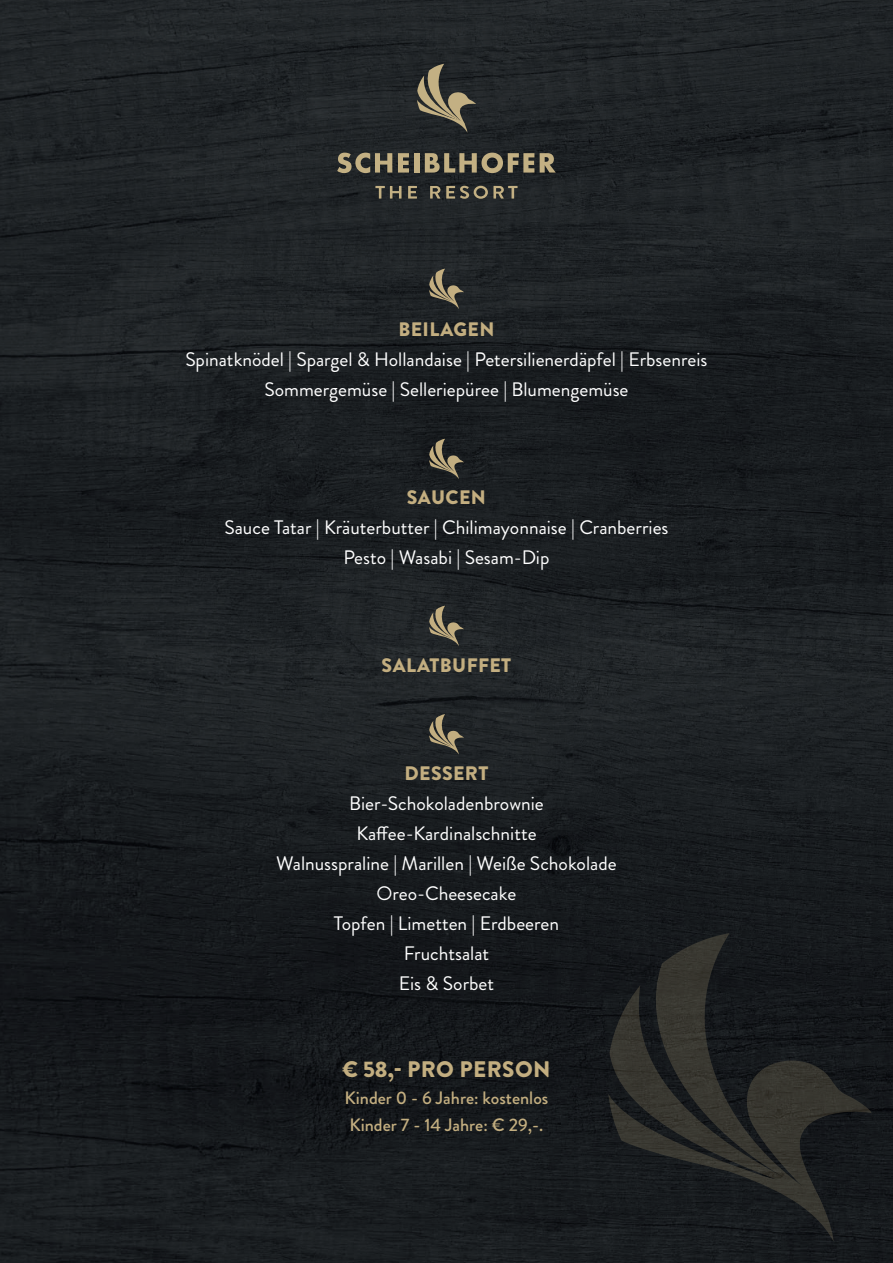
<style>
.page{position:relative;width:893px;height:1263px;background:#fff}
.page>*{position:absolute;margin:0;border:0;box-sizing:border-box;transform-origin:0 0}
.t1{font:900 22.5px "Brandon Grotesque";letter-spacing:.02em;color:#c3ae80}
.t2{font:19.5px/30px "Brandon Grotesque";color:#fff;text-align:center}
.t3{font:900 19.5px "Brandon Grotesque";letter-spacing:.02em;color:#c3ae80}
.t4{font:500 18px/27px "Brandon Grotesque";color:#c3ae80}
</style>
<div class="page">
<img style="left:0;top:0;width:893px;height:1263px">
<svg style="left:641px;top:933px;width:174px;height:52px;background:#1c1f1f"></svg>
<svg style="left:608px;top:985px;width:264px;height:257px;background:#212322"></svg>
<svg style="left:429px;top:269px;width:35px;height:40px"></svg>
<svg style="left:429px;top:439px;width:35px;height:40px"></svg>
<svg style="left:429px;top:606px;width:35px;height:40px"></svg>
<svg style="left:429px;top:714px;width:35px;height:41px"></svg>
<svg style="left:337px;top:153px;width:55px;height:20px"></svg>
<svg style="left:398px;top:153px;width:11px;height:20px"></svg>
<div style="left:414px;top:153px;width:5px;height:20px;background:#c3b083"></div>
<svg style="left:425px;top:153px;width:109px;height:20px;background:#736b55"></svg>
<svg style="left:540px;top:153px;width:16px;height:20px"></svg>
<svg style="left:375px;top:186px;width:27px;height:13px"></svg>
<svg style="left:408px;top:186px;width:9px;height:13px"></svg>
<svg style="left:430px;top:186px;width:10px;height:13px"></svg>
<svg style="left:446px;top:186px;width:72px;height:13px"></svg>
<svg style="left:417px;top:64px;width:59px;height:69px;background:#535044"></svg>
<p class="t3" style="left:398px;top:316px;width:98px">BEILAGEN</p>
<p class="t2" style="left:185px;top:345px;width:524px">Spinatknödel | Spargel &amp; Hollandaise | Petersilienerdäpfel | Erbsenreis<br>Sommergemüse | Selleriepüree | Blumengemüse</p>
<p class="t3" style="left:407px;top:484px;width:80px">SAUCEN</p>
<p class="t2" style="left:224px;top:513px;width:446px">Sauce Tatar | Kräuterbutter | Chilimayonnaise | Cranberries<br>Pesto | Wasabi | Sesam-Dip</p>
<p class="t3" style="left:382px;top:652px;width:131px">SALATBUFFET</p>
<p class="t3" style="left:404px;top:759px;width:85px">DESSERT</p>
<p class="t2" style="left:276px;top:789px;width:342px">Bier-Schokoladenbrownie<br>Kaffee-Kardinalschnitte<br>Walnusspraline | Marillen | Weiße Schokolade<br>Oreo-Cheesecake<br>Topfen | Limetten | Erdbeeren<br>Fruchtsalat<br>Eis &amp; Sorbet</p>
<p class="t1" style="left:342px;top:1053px;width:210px">€ 58,- PRO PERSON</p>
<p class="t4" style="left:345px;top:1085px;width:205px">Kinder 0 - 6 Jahre: kostenlos<br>Kinder 7 - 14 Jahre: € 29,-.</p>
</div>
